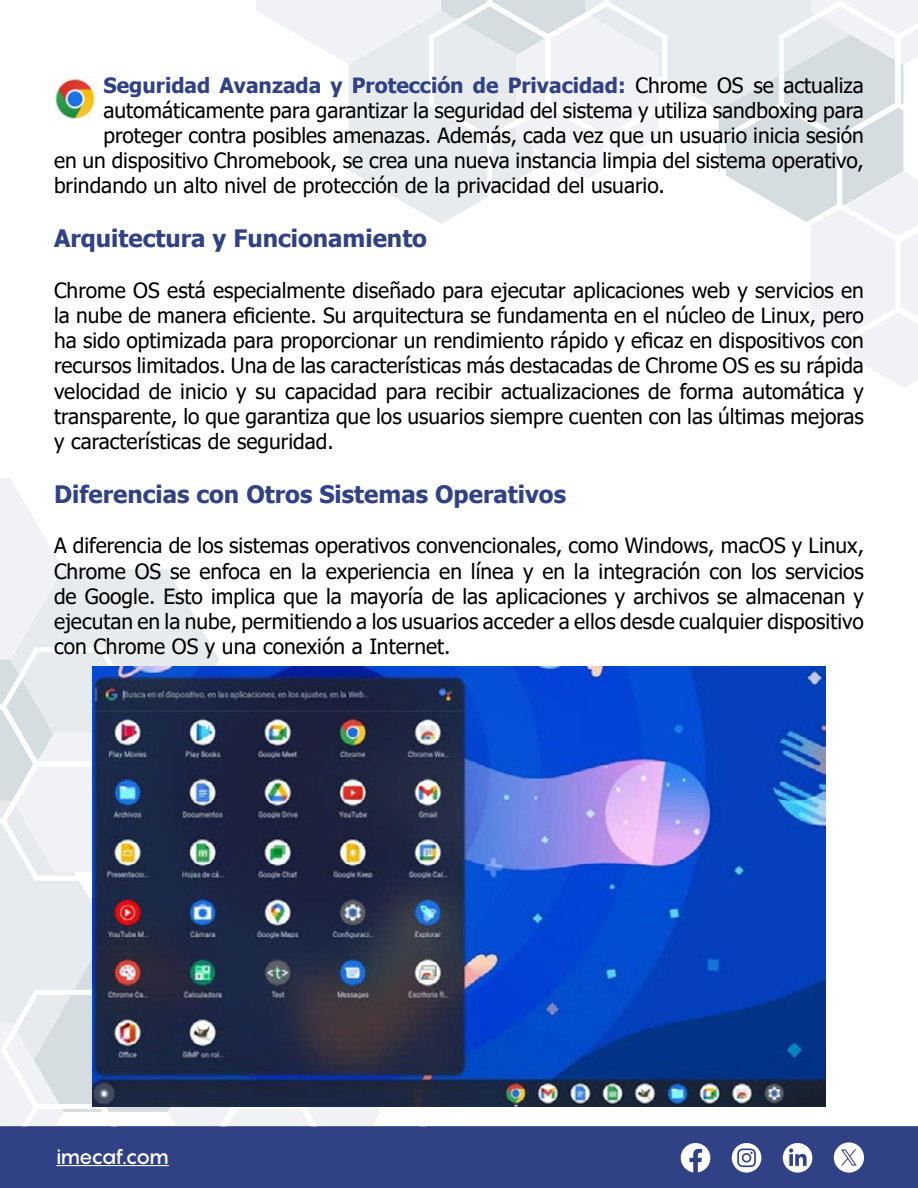
<style>
.page{position:relative;width:918px;height:1188px;background:#fff}
.page>*{position:absolute;margin:0;border:0;box-sizing:border-box;transform-origin:0 0}
.t1{font:700 24px "Tahoma";color:#314185}
.t2{font:21px/25.2px "Tahoma";color:#000;text-align:justify}
.t3{font:700 21px "Tahoma";color:#314185}
.t4{font:500 21px "Pangram";letter-spacing:-.075em;color:#fff}
.s1{font-weight:400;color:#000}
</style>
<div class="page">
<svg style="left:256px;top:0;width:169px;height:214px"></svg>
<svg style="left:425px;top:0;width:493px;height:388px"></svg>
<div style="left:0;top:1126px;width:918px;height:62px;background:#314185;border:2px solid #314185"></div>
<svg style="left:917px;top:1126px;width:1px;height:62px"></svg>
<hr style="left:56px;top:1165px;width:113px;height:1px;background:#fff">
<svg style="left:681px;top:1143px;width:29px;height:29px"></svg>
<svg style="left:732px;top:1143px;width:29px;height:30px"></svg>
<svg style="left:783px;top:1143px;width:29px;height:30px"></svg>
<svg style="left:834px;top:1142px;width:30px;height:31px"></svg>
<svg style="left:0;top:478px;width:210px;height:165px"></svg>
<svg style="left:0;top:643px;width:441px;height:483px"></svg>
<img style="left:55px;top:78px;width:41px;height:41px">
<img style="left:93px;top:667px;width:732px;height:440px">
<p class="t3" style="left:104px;top:70px;width:762px">Seguridad Avanzada y Protección de Privacidad: <span class="s1">Chrome OS se actualiza</span></p>
<p class="t2" style="left:104px;top:99px;width:762px">automáticamente para garantizar la seguridad del sistema y utiliza sandboxing para</p>
<p class="t2" style="left:104px;top:124px;width:762px">proteger contra posibles amenazas. Además, cada vez que un usuario inicia sesión</p>
<p class="t2" style="left:54px;top:149px;width:812px">en un dispositivo Chromebook, se crea una nueva instancia limpia del sistema operativo,</p>
<p class="t2" style="left:54px;top:174px;width:612px">brindando un alto nivel de protección de la privacidad del usuario.</p>
<p class="t1" style="left:54px;top:222px;width:375px">Arquitectura y Funcionamiento</p>
<p class="t2" style="left:54px;top:279px;width:812px">Chrome OS está especialmente diseñado para ejecutar aplicaciones web y servicios en la nube de manera eficiente. Su arquitectura se fundamenta en el núcleo de Linux, pero ha sido optimizada para proporcionar un rendimiento rápido y eficaz en dispositivos con recursos limitados. Una de las características más destacadas de Chrome OS es su rápida velocidad de inicio y su capacidad para recibir actualizaciones de forma automática y transparente, lo que garantiza que los usuarios siempre cuenten con las últimas mejoras y características de seguridad.</p>
<p class="t1" style="left:54px;top:477px;width:514px">Diferencias con Otros Sistemas Operativos</p>
<p class="t2" style="left:54px;top:534px;width:812px">A diferencia de los sistemas operativos convencionales, como Windows, macOS y Linux, Chrome OS se enfoca en la experiencia en línea y en la integración con los servicios de Google. Esto implica que la mayoría de las aplicaciones y archivos se almacenan y ejecutan en la nube, permitiendo a los usuarios acceder a ellos desde cualquier dispositivo con Chrome OS y una conexión a Internet.</p>
<p class="t4" style="left:56px;top:1142px;width:114px">imecaf.com</p>
</div>
